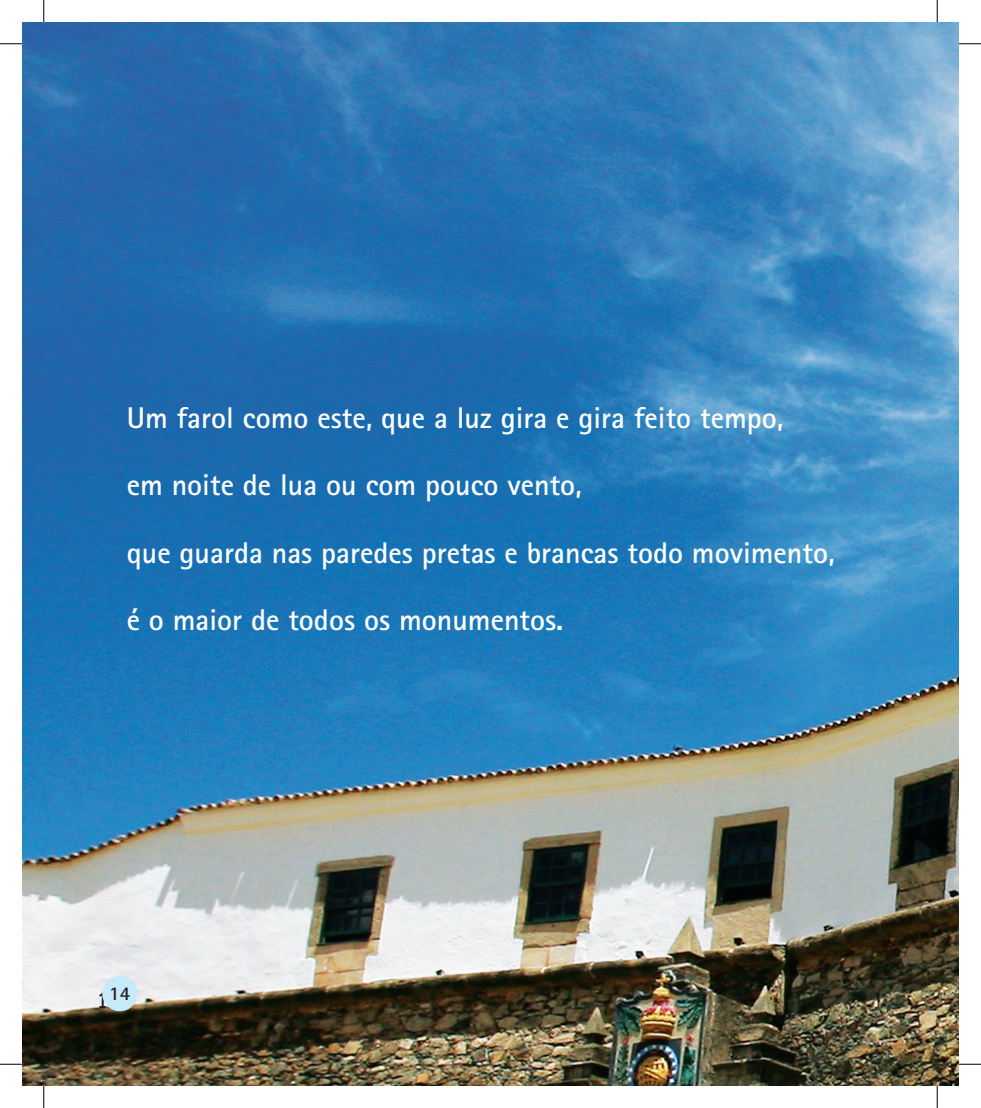
<style>
.page{position:relative;width:981px;height:1108px;background:#fff}
.page>*{position:absolute;margin:0;border:0;box-sizing:border-box;transform-origin:0 0}
.t1{font:700 30px "Rotis Sans Serif";color:#fff}
.t2{font:21px "Comic Sans MS";color:#231f20}
.t3{font:700 19.5px "Rotis Sans Serif";color:#231f20}
</style>
<div class="page">
<img style="left:22px;top:22px;width:936px;height:1063px">
<div style="left:102px;top:976px;width:36px;height:35px;background:#c6eafa;border-radius:50%"></div>
<svg style="left:0;top:44px;width:22px;height:1px"></svg>
<svg style="left:958px;top:44px;width:22px;height:1px"></svg>
<svg style="left:0;top:1064px;width:22px;height:1px"></svg>
<svg style="left:958px;top:1064px;width:22px;height:1px"></svg>
<svg style="left:44px;top:0;width:1px;height:22px"></svg>
<svg style="left:44px;top:1085px;width:1px;height:23px"></svg>
<svg style="left:936px;top:0;width:1px;height:22px"></svg>
<svg style="left:936px;top:1085px;width:1px;height:23px"></svg>
<p class="t1" style="left:127px;top:399px;width:658px">Um farol como este, que a luz gira e gira feito tempo,</p>
<p class="t1" style="left:127px;top:466px;width:456px">em noite de lua ou com pouco vento,</p>
<p class="t1" style="left:127px;top:534px;width:709px">que guarda nas paredes pretas e brancas todo movimento,</p>
<p class="t1" style="left:127px;top:601px;width:438px">é o maior de todos os monumentos.</p>
<p class="t3" style="left:109px;top:981px;width:22px">14</p>
<p class="t2" style="left:98px;top:985px;width:24px">14</p>
</div>
